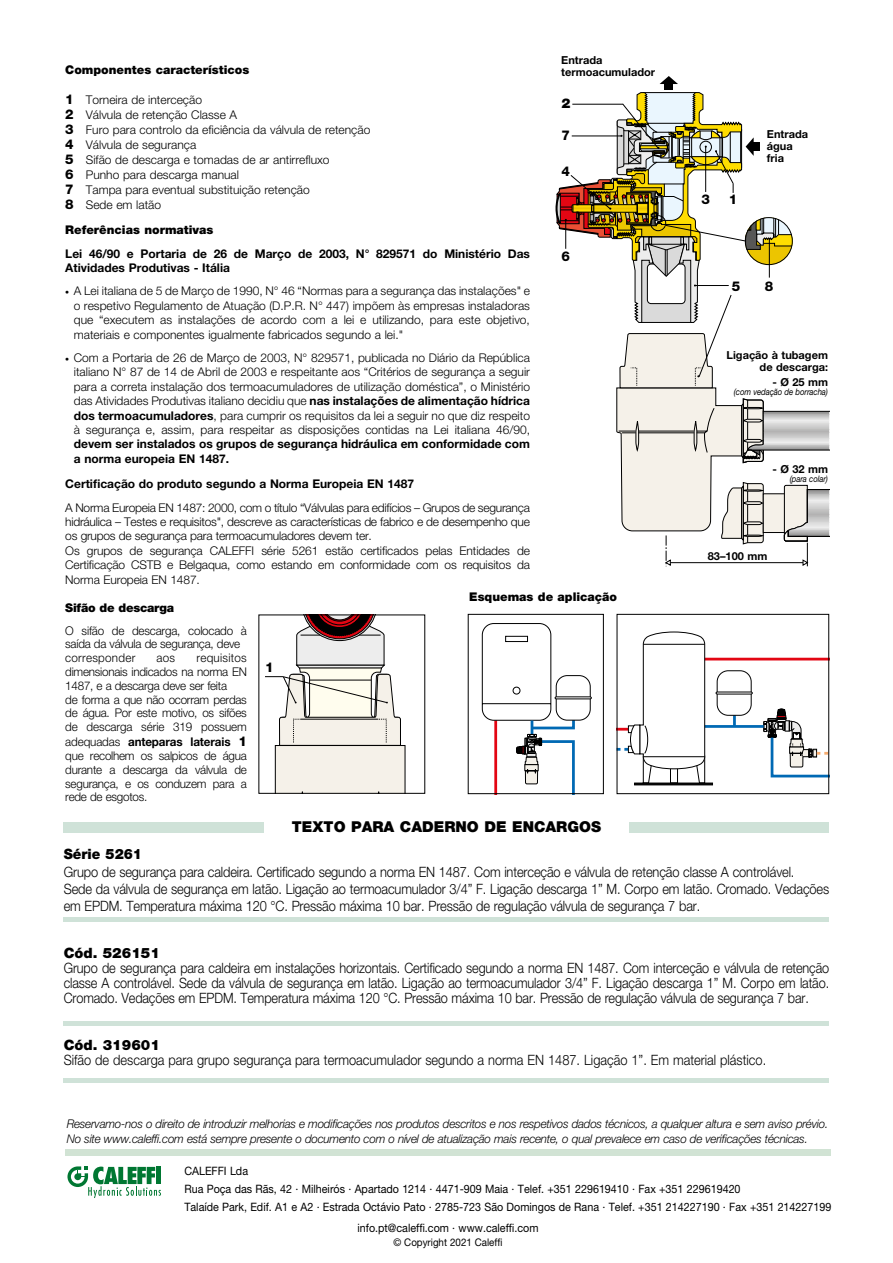
<style>
.page{position:relative;width:893px;height:1263px;background:#fff}
.page>*{position:absolute;margin:0;border:0;box-sizing:border-box;transform-origin:0 0}
.Normale{font:900 15px "Helvetica Neue LT Std";color:#000}
.Normale-2{font:300 14.25px/17.1px "Helvetica Neue LT Std";letter-spacing:-.01em;color:#000;scale:.9 1}
.Normale-3{font:300 14.25px/15px "Helvetica Neue LT Std";letter-spacing:-.01em;color:#000;text-align:justify;scale:.89 1}
.Normale-4{font:900 14.25px "Helvetica Neue LT Std";color:#000}
.Normale-5{font:900 14.25px "Helvetica Neue LT Std";color:#000;scale:.96 1}
.Normale-6{font:800 13.5px "Helvetica Neue LT Std";color:#000}
.Normale-7{font:900 13.5px "Helvetica Neue LT Std";color:#000}
.Normale-8{font:300 12px/14.4px "Helvetica Neue LT Std";color:#000;text-align:justify}
.Normale-9{font:italic 300 12px "Helvetica Neue LT Std";letter-spacing:-.02em;color:#000}
.Normale-10{font:700 12px/14.4px "Helvetica Neue LT Std";color:#000}
.Normale-11{font:900 12px "Helvetica Neue LT Std";color:#000}
.Normale-12{font:300 12px/13.8px "Helvetica Neue LT Std";letter-spacing:-.02em;color:#000}
.Normale-13{font:900 12px "Helvetica Neue LT Std";letter-spacing:-.02em;color:#000}
.Normale-14{font:300 12px "Helvetica Neue LT Std";letter-spacing:.02em;color:#000}
.Normale-15{font:11.55px "Helvetica Neue LT Std";color:#000;scale:.93 1}
.Normale-16{font:700 10.95px/11.9px "Helvetica Neue LT Std";color:#000}
.Normale-17{font:10.5px "Helvetica Neue LT Std";color:#000;scale:.93 1}
.Normale-18{font:italic 9px "Helvetica Neue LT Std";letter-spacing:-.01em;color:#000;scale:.87 1}
.s1{font-weight:800;font-size:13.5px}
.s2{font-weight:900}
.s3{font-weight:700}
</style>
<div class="page">
<hr style="left:64px;top:1021px;width:765px;height:4px;background:#cfe2d8">
<hr style="left:64px;top:1078px;width:765px;height:4px;background:#cfe2d8">
<div style="left:556px;top:675px;width:34px;height:45px;border:1px solid #000;border-radius:11px"></div>
<div style="left:555px;top:696px;width:37px;height:3px;border:1px solid #000"></div>
<svg style="left:482px;top:623px;width:94px;height:169px"></svg>
<div style="left:468px;top:614px;width:136px;height:180px;border:1px solid #000"></div>
<svg style="left:619px;top:631px;width:208px;height:152px"></svg>
<hr style="left:634px;top:783px;width:79px;height:2px;background:#000">
<div style="left:617px;top:614px;width:212px;height:180px;border:1px solid #000"></div>
<svg style="left:265px;top:614px;width:140px;height:180px"></svg>
<div style="left:64px;top:822px;width:765px;height:10px;background:#cfe2d8"></div>
<div style="left:264px;top:820px;width:365px;height:21px;background:#fff"></div>
<div style="left:64px;top:917px;width:765px;height:5px;background:#cfe2d8"></div>
<div style="left:65px;top:1149px;width:766px;height:7px;background:#d1e3d4"></div>
<svg style="left:67px;top:1166px;width:94px;height:32px"></svg>
<svg style="left:555px;top:92px;width:274px;height:474px"></svg>
<div style="left:665px;top:83px;width:8px;height:7px;background:#000"></div>
<svg style="left:660px;top:76px;width:18px;height:8px"></svg>
<p class="Normale-11" style="left:65px;top:62px;width:185px">Componentes característicos</p>
<p class="Normale-8" style="left:65px;top:92px;width:138px"><span class="s1">1</span> Torneira de interceção</p>
<p class="Normale-8" style="left:65px;top:107px;width:173px"><span class="s1">2</span> Válvula de retenção Classe A</p>
<p class="Normale-8" style="left:65px;top:122px;width:307px"><span class="s1">3</span> Furo para controlo da eficiência da válvula de retenção</p>
<p class="Normale-8" style="left:65px;top:137px;width:132px"><span class="s1">4</span> Válvula de segurança</p>
<p class="Normale-8" style="left:65px;top:152px;width:266px"><span class="s1">5</span> Sifão de descarga e tomadas de ar antirrefluxo</p>
<p class="Normale-8" style="left:65px;top:167px;width:175px"><span class="s1">6</span> Punho para descarga manual</p>
<p class="Normale-8" style="left:65px;top:182px;width:246px"><span class="s1">7</span> Tampa para eventual substituição retenção</p>
<p class="Normale-8" style="left:65px;top:197px;width:97px"><span class="s1">8</span> Sede em latão</p>
<p class="Normale-11" style="left:65px;top:223px;width:150px">Referências normativas</p>
<p class="Normale-10" style="left:65px;top:246px;width:466px">Lei 46/90 e Portaria de 26 de Março de 2003, N° 829571 do Ministério Das<br>Atividades Produtivas - Itália</p>
<p class="Normale-8" style="left:74px;top:284px;width:458px;text-indent:-9px"><span class="s2">·</span> A Lei italiana de 5 de Março de 1990, N° 46 “Normas para a segurança das instalações" e o respetivo Regulamento de Atuação (D.P.R. N° 447) impõem às empresas instaladoras que “executem as instalações de acordo com a lei e utilizando, para este objetivo, materiais e componentes igualmente fabricados segundo a lei."</p>
<p class="Normale-8" style="left:74px;top:350px;width:458px;text-indent:-9px"><span class="s2">·</span> Com a Portaria de 26 de Março de 2003, N° 829571, publicada no Diário da República italiano N° 87 de 14 de Abril de 2003 e respeitante aos “Critérios de segurança a seguir para a correta instalação dos termoacumuladores de utilização doméstica”, o Ministério das Atividades Produtivas italiano decidiu que <span class="s3">nas instalações de alimentação hídrica dos termoacumuladores</span>, para cumprir os requisitos da lei a seguir no que diz respeito à segurança e, assim, para respeitar as disposições contidas na Lei italiana 46/90, <span class="s3">devem ser instalados os grupos de segurança hidráulica em conformidade com a norma europeia EN 1487.</span></p>
<p class="Normale-10" style="left:65px;top:476px;width:350px">Certificação do produto segundo a Norma Europeia EN 1487</p>
<p class="Normale-8" style="left:65px;top:500px;width:466px">A Norma Europeia EN 1487: 2000, com o título “Válvulas para edifícios – Grupos de segurança hidráulica – Testes e requisitos", descreve as características de fabrico e de desempenho que os grupos de segurança para termoacumuladores devem ter.</p>
<p class="Normale-8" style="left:65px;top:543px;width:466px">Os grupos de segurança CALEFFI série 5261 estão certificados pelas Entidades de Certificação CSTB e Belgaqua, como estando em conformidade com os requisitos da Norma Europeia EN 1487.</p>
<p class="Normale-16" style="left:561px;top:54px;width:95px">Entrada termoacumulador</p>
<p class="Normale-7" style="left:561px;top:95px;width:11px">2</p>
<p class="Normale-6" style="left:561px;top:127px;width:10px">7</p>
<p class="Normale-6" style="left:561px;top:163px;width:10px">4</p>
<p class="Normale-6" style="left:561px;top:248px;width:10px">6</p>
<p class="Normale-13" style="left:65px;top:600px;width:110px">Sifão de descarga</p>
<p class="Normale-12" style="left:65px;top:623px;width:183px">O sifão de descarga, colocado à saída da válvula de segurança, deve</p>
<p class="Normale-14" style="left:65px;top:651px;width:72px">corresponder</p>
<p class="Normale-8" style="left:157px;top:650px;width:20px">aos</p>
<p class="Normale-8" style="left:65px;top:651px;width:183px;line-height:13.8px;text-indent:131px">requisitos dimensionais indicados na norma EN 1487, e a descarga deve ser feita</p>
<p class="Normale-8" style="left:65px;top:692px;width:183px;line-height:13.8px">de forma a que não ocorram perdas de água. Por este motivo, os sifões de descarga série 319 possuem</p>
<p class="Normale-8" style="left:65px;top:735px;width:183px;line-height:13.8px">adequadas <span class="s3">anteparas laterais</span> <span class="s1">1 </span>que recolhem os salpicos de água durante a descarga da válvula de segurança, e os conduzem para a rede de esgotos.</p>
<p class="Normale-6" style="left:265px;top:659px;width:10px">1</p>
<p class="Normale-11" style="left:469px;top:590px;width:149px">Esquemas de aplicação</p>
<p class="Normale" style="left:292px;top:818px;width:311px">TEXTO PARA CADERNO DE ENCARGOS</p>
<p class="Normale-6" style="left:701px;top:191px;width:10px">3</p>
<p class="Normale-6" style="left:729px;top:191px;width:10px">1</p>
<p class="Normale-16" style="left:767px;top:128px;width:43px">Entrada</p>
<p class="Normale-16" style="left:767px;top:140px;width:27px">água</p>
<p class="Normale-16" style="left:767px;top:151px;width:19px">fria</p>
<p class="Normale-6" style="left:732px;top:278px;width:10px">5</p>
<p class="Normale-6" style="left:765px;top:278px;width:10px">8</p>
<p class="Normale-16" style="left:726px;top:349px;width:103px">Ligação à tubagem</p>
<p class="Normale-16" style="left:760px;top:361px;width:70px">de descarga:</p>
<p class="Normale-16" style="left:773px;top:376px;width:57px">- Ø 25 mm</p>
<p class="Normale-18" style="left:734px;top:387px;width:110px">(com vedação de borracha)</p>
<p class="Normale-16" style="left:773px;top:462px;width:57px">- Ø 32 mm</p>
<p class="Normale-18" style="left:790px;top:473px;width:45px">(para colar)</p>
<p class="Normale-16" style="left:708px;top:550px;width:61px">83–100 mm</p>
<p class="Normale-5" style="left:64px;top:846px;width:83px">Série 5261</p>
<p class="Normale-2" style="left:64px;top:863px;width:813px">Grupo de segurança para caldeira. Certificado segundo a norma EN 1487. Com interceção e válvula de retenção classe A controlável.</p>
<p class="Normale-2" style="left:64px;top:880px;width:852px">Sede da válvula de segurança em latão. Ligação ao termoacumulador 3/4” F. Ligação descarga 1” M. Corpo em latão. Cromado. Vedações em EPDM. Temperatura máxima 120 °C. Pressão máxima 10 bar. Pressão de regulação válvula de segurança 7 bar.</p>
<p class="Normale-4" style="left:64px;top:944px;width:98px">Cód. 526151</p>
<p class="Normale-3" style="left:64px;top:960px;width:862px">Grupo de segurança para caldeira em instalações horizontais. Certificado segundo a norma EN 1487. Com interceção e válvula de retenção classe A controlável. Sede da válvula de segurança em latão. Ligação ao termoacumulador 3/4” F. Ligação descarga 1” M. Corpo em latão.<br>Cromado. Vedações em EPDM. Temperatura máxima 120 °C. Pressão máxima 10 bar. Pressão de regulação válvula de segurança 7 bar.</p>
<p class="Normale-4" style="left:64px;top:1036px;width:98px">Cód. 319601</p>
<p class="Normale-2" style="left:64px;top:1051px;width:782px">Sifão de descarga para grupo segurança para termoacumulador segundo a norma EN 1487. Ligação 1”. Em material plástico.</p>
<p class="Normale-9" style="left:67px;top:1117px;width:763px">Reservamo-nos o direito de introduzir melhorias e modificações nos produtos descritos e nos respetivos dados técnicos, a qualquer altura e sem aviso prévio.</p>
<p class="Normale-9" style="left:67px;top:1131px;width:743px">No site www.caleffi.com está sempre presente o documento com o nível de atualização mais recente, o qual prevalece em caso de verificações técnicas.</p>
<p class="Normale-15" style="left:184px;top:1163px;width:70px">CALEFFI Lda</p>
<p class="Normale-15" style="left:184px;top:1181px;width:600px">Rua Poça das Rãs, 42 · Milheirós · Apartado 1214 · 4471-909 Maia · Telef. +351 229619410 · Fax +351 229619420</p>
<p class="Normale-15" style="left:184px;top:1199px;width:697px">Talaíde Park, Edif. A1 e A2 · Estrada Octávio Pato · 2785-723 São Domingos de Rana · Telef. +351 214227190 · Fax +351 214227199</p>
<p class="Normale-15" style="left:357px;top:1221px;width:196px">info.pt@caleffi.com · www.caleffi.com</p>
<p class="Normale-17" style="left:393px;top:1235px;width:119px">© Copyright 2021 Caleffi</p>
</div>
